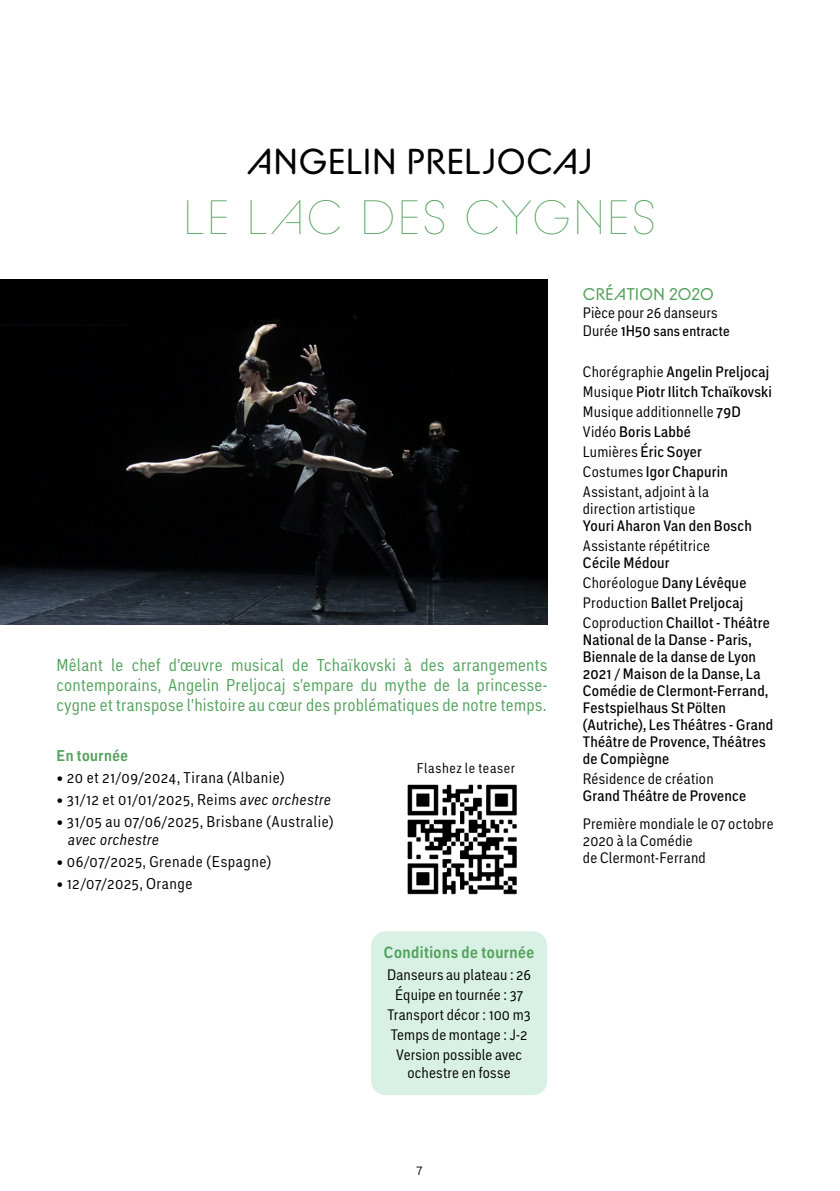
<style>
.page{position:relative;width:840px;height:1191px;background:#fff}
.page>*{position:absolute;margin:0;border:0;box-sizing:border-box;transform-origin:0 0}
.t1{font:48px "BC Alphapipe TSB";letter-spacing:.06em;color:#52a15b}
.t2{font:36px "BC Alphapipe RB";letter-spacing:.02em;color:#000}
.t3{font:condensed 17px/20px "Embarcadero MVB Pro";letter-spacing:.015em;color:#52a15b;text-align:justify}
.t4{font:17px "BC Alphapipe RB";letter-spacing:.02em;color:#52a15b}
.t5{font:700 condensed 16px "Embarcadero MVB Pro";letter-spacing:.03em;color:#52a15b}
.t6{font:condensed 15.4px "Embarcadero MVB Pro";letter-spacing:.03em;color:#000}
.t7{font:italic condensed 15.4px "Embarcadero MVB Pro";letter-spacing:.03em;color:#000}
.t8{font:700 condensed 15.4px "Embarcadero MVB Pro";letter-spacing:.03em;color:#52a15b}
.t9{font:condensed 15px/20px "Embarcadero MVB Pro";letter-spacing:.01em;color:#000}
.t10{font:500 condensed 15px/17px "Embarcadero MVB Pro";letter-spacing:.015em;color:#000}
.t11{font:500 condensed 14px "Embarcadero MVB Pro";letter-spacing:.01em;color:#000}
.t12{font:condensed 14px "Embarcadero MVB Pro";letter-spacing:.04em;color:#000}
.t13{font:300 12px "Interstate";color:#000}
.s1{font-style:italic}
.s2{font-weight:400;font-size:15px}
.s3{font-size:15px}
.s4{font-weight:500}
.s5{font-weight:400}
</style>
<div class="page">
<img style="left:0;top:280px;width:547px;height:345px">
<img style="left:407px;top:784px;width:110px;height:111px">
<div style="left:371px;top:931px;width:176px;height:164px;background:#d9f1e4;border-radius:14px"></div>
<h2 class="t2" style="left:247px;top:139px;width:346px">ANGELIN PRELJOCAJ</h2>
<h1 class="t1" style="left:184px;top:189px;width:473px">LE LAC DES CYGNES</h1>
<p class="t3" style="left:56px;top:654px;width:492px">Mêlant le chef d'œuvre musical de Tchaïkovski à des arrangements contemporains, Angelin Preljocaj s'empare du mythe de la princesse&shy;cygne et transpose l'histoire au cœur des problématiques de notre temps.</p>
<p class="t8" style="left:57px;top:744px;width:73px">En tournée</p>
<p class="t6" style="left:57px;top:766px;width:229px">• 20 et 21/09/2024, Tirana (Albanie)</p>
<p class="t6" style="left:57px;top:788px;width:275px">• 31/12 et 01/01/2025, Reims <span class="s1">avec orchestre</span></p>
<p class="t6" style="left:57px;top:810px;width:278px">• 31/05 au 07/06/2025, Brisbane (Australie)</p>
<p class="t7" style="left:68px;top:828px;width:92px">avec orchestre</p>
<p class="t6" style="left:57px;top:850px;width:216px">• 06/07/2025, Grenade (Espagne)</p>
<p class="t6" style="left:57px;top:872px;width:137px">• 12/07/2025, Orange</p>
<p class="t12" style="left:416px;top:758px;width:100px">Flashez le teaser</p>
<p class="t5" style="left:383px;top:941px;width:152px">Conditions de tournée</p>
<p class="t9" style="left:387px;top:964px;width:145px;text-align:center">Danseurs au plateau : 26<br>Équipe en tournée : 37<br>Transport décor : 100 m3<br>Temps de montage : J-2<br>Version possible avec</p>
<p class="t9" style="left:407px;top:1062px;width:105px">ochestre en fosse</p>
<p class="t13" style="left:416px;top:1164px;width:8px">7</p>
<p class="t4" style="left:582px;top:283px;width:132px">CRÉATION 2020</p>
<p class="t9" style="left:582px;top:302px;width:136px">Pièce pour 26 danseurs</p>
<p class="t11" style="left:582px;top:321px;width:148px"><span class="s2">Durée</span> <span class="s3">1H50</span> sans entracte</p>
<p class="t9" style="left:582px;top:361px;width:190px">Chorégraphie <span class="s4">Angelin Preljocaj<br></span>Musique <span class="s4">Piotr Ilitch Tchaïkovski<br></span>Musique additionnelle <span class="s4">79D<br></span>Vidéo <span class="s4">Boris Labbé<br></span>Lumières <span class="s4">Éric Soyer<br></span>Costumes <span class="s4">Igor Chapurin<br></span>Assistant, adjoint à la</p>
<p class="t9" style="left:582px;top:498px;width:114px">direction artistique</p>
<p class="t10" style="left:582px;top:516px;width:170px">Youri Aharon Van den Bosch</p>
<p class="t9" style="left:582px;top:535px;width:129px">Assistante répétitrice</p>
<p class="t10" style="left:582px;top:552px;width:188px;line-height:20px">Cécile Médour<br><span class="s5">Choréologue</span> Dany Lévêque<br><span class="s5">Production</span> Ballet Preljocaj<br><span class="s5">Coproduction</span> Chaillot - Théâtre</p>
<p class="t10" style="left:582px;top:630px;width:192px">National de la Danse - Paris,<br>Biennale de la danse de Lyon<br>2021 / Maison de la Danse, La<br>Comédie de Clermont-Ferrand,<br>Festspielhaus St Pölten (Autriche), Les Théâtres - Grand<br>Théâtre de Provence, Théâtres de Compiègne</p>
<p class="t9" style="left:582px;top:768px;width:132px">Résidence de création</p>
<p class="t10" style="left:582px;top:786px;width:165px">Grand Théâtre de Provence</p>
<p class="t9" style="left:582px;top:814px;width:192px;line-height:17px">Première mondiale le 07 octobre<br>2020 à la Comédie<br>de Clermont-Ferrand</p>
</div>
